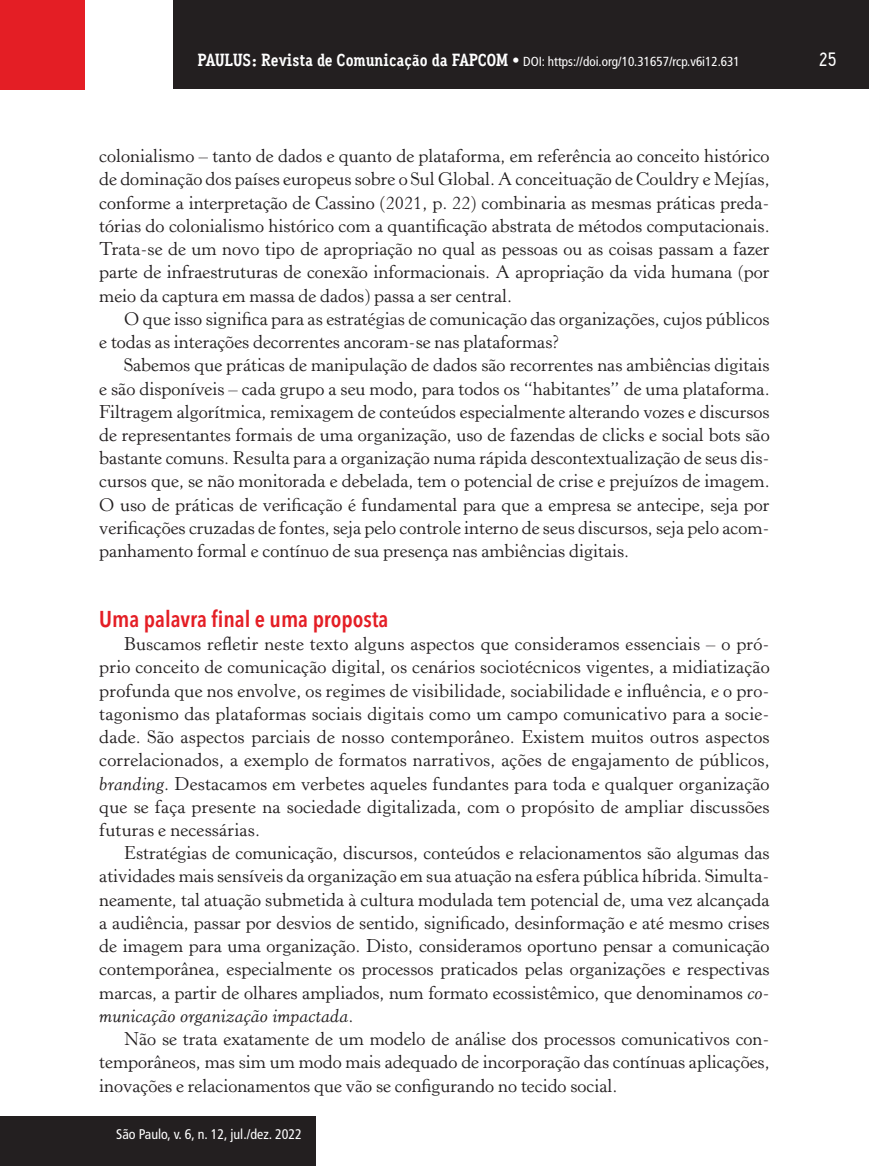
<style>
.page{position:relative;width:869px;height:1166px;background:#fff}
.page>*{position:absolute;margin:0;border:0;box-sizing:border-box;transform-origin:0 0}
.t1{font:600 condensed 22.75px "Avenir Next LT Pro";color:#e41e25}
.t2{font:500 19.25px "Aaux Office";color:#fff}
.t3{font:18.38px/23.3px "Horley Old Style";color:#231f20;text-align:justify}
.t4{font:condensed 14px "Frutiger LT Std";color:#fff}
.t5{font:condensed 13.12px "Frutiger LT Std";color:#fff}
.s1{font-family:"Aaux Office";font-weight:700;font-stretch:normal;font-size:17.5px}
.s2{font-family:"Aaux Office";font-weight:500;font-stretch:normal;font-size:17.5px}
.s3{font-style:italic}
</style>
<div class="page">
<div style="left:173px;top:0;width:695px;height:89px;background:#231f20"></div>
<div style="left:0;top:0;width:85px;height:90px;background:#e41e25"></div>
<div style="left:1px;top:1116px;width:314px;height:50px;background:#231f20"></div>
<p class="t5" style="left:197px;top:53px;width:543px"><span class="s1">PAULUS: Revista de Comunicação da FAPCOM</span> <span class="s2">•</span> DOI: https://doi.org/10.31657/rcp.v6i12.631</p>
<p class="t2" style="left:818px;top:48px;width:20px">25</p>
<p class="t3" style="left:99px;top:145px;width:671px">colonialismo – tanto de dados e quanto de plataforma, em referência ao conceito histórico de dominação dos países europeus sobre o Sul Global. A conceituação de Couldry e Mejías, conforme a interpretação de Cassino (2021, p. 22) combinaria as mesmas práticas preda&shy;tórias do colonialismo histórico com a quantificação abstrata de métodos computacionais.<br>Trata-se de um novo tipo de apropriação no qual as pessoas ou as coisas passam a fazer parte de infraestruturas de conexão informacionais. A apropriação da vida humana (por meio da captura em massa de dados) passa a ser central.</p>
<p class="t3" style="left:99px;top:307px;width:671px;text-indent:25px">O que isso significa para as estratégias de comunicação das organizações, cujos públicos e todas as interações decorrentes ancoram-se nas plataformas?</p>
<p class="t3" style="left:99px;top:354px;width:671px;text-indent:25px">Sabemos que práticas de manipulação de dados são recorrentes nas ambiências digitais e são disponíveis – cada grupo a seu modo, para todos os “habitantes” de uma plataforma.<br>Filtragem algorítmica, remixagem de conteúdos especialmente alterando vozes e discursos de representantes formais de uma organização, uso de fazendas de clicks e social bots são bastante comuns. Resulta para a organização numa rápida descontextualização de seus dis&shy;cursos que, se não monitorada e debelada, tem o potencial de crise e prejuízos de imagem.<br>O uso de práticas de verificação é fundamental para que a empresa se antecipe, seja por verificações cruzadas de fontes, seja pelo controle interno de seus discursos, seja pelo acom&shy;panhamento formal e contínuo de sua presença nas ambiências digitais.</p>
<p class="t1" style="left:99px;top:605px;width:290px">Uma palavra final e uma proposta</p>
<p class="t3" style="left:99px;top:633px;width:671px;text-indent:25px">Buscamos refletir neste texto alguns aspectos que consideramos essenciais – o pró&shy;prio conceito de comunicação digital, os cenários sociotécnicos vigentes, a midiatização profunda que nos envolve, os regimes de visibilidade, sociabilidade e influência, e o pro&shy;tagonismo das plataformas sociais digitais como um campo comunicativo para a socie&shy;dade. São aspectos parciais de nosso contemporâneo. Existem muitos outros aspectos correlacionados, a exemplo de formatos narrativos, ações de engajamento de públicos, <span class="s3">branding</span>. Destacamos em verbetes aqueles fundantes para toda e qualquer organização que se faça presente na sociedade digitalizada, com o propósito de ampliar discussões futuras e necessárias.</p>
<p class="t3" style="left:99px;top:842px;width:671px;text-indent:25px">Estratégias de comunicação, discursos, conteúdos e relacionamentos são algumas das atividades mais sensíveis da organização em sua atuação na esfera pública híbrida. Simulta&shy;neamente, tal atuação submetida à cultura modulada tem potencial de, uma vez alcançada a audiência, passar por desvios de sentido, significado, desinformação e até mesmo crises de imagem para uma organização. Disto, consideramos oportuno pensar a comunicação contemporânea, especialmente os processos praticados pelas organizações e respectivas marcas, a partir de olhares ampliados, num formato ecossistêmico, que denominamos <span class="s3">co&shy;municação organização impactada</span>.</p>
<p class="t3" style="left:99px;top:1027px;width:671px;text-indent:25px">Não se trata exatamente de um modelo de análise dos processos comunicativos con&shy;temporâneos, mas sim um modo mais adequado de incorporação das contínuas aplicações, inovações e relacionamentos que vão se configurando no tecido social.</p>
<p class="t4" style="left:116px;top:1126px;width:187px">São Paulo, v. 6, n. 12, jul./dez. 2022</p>
</div>
